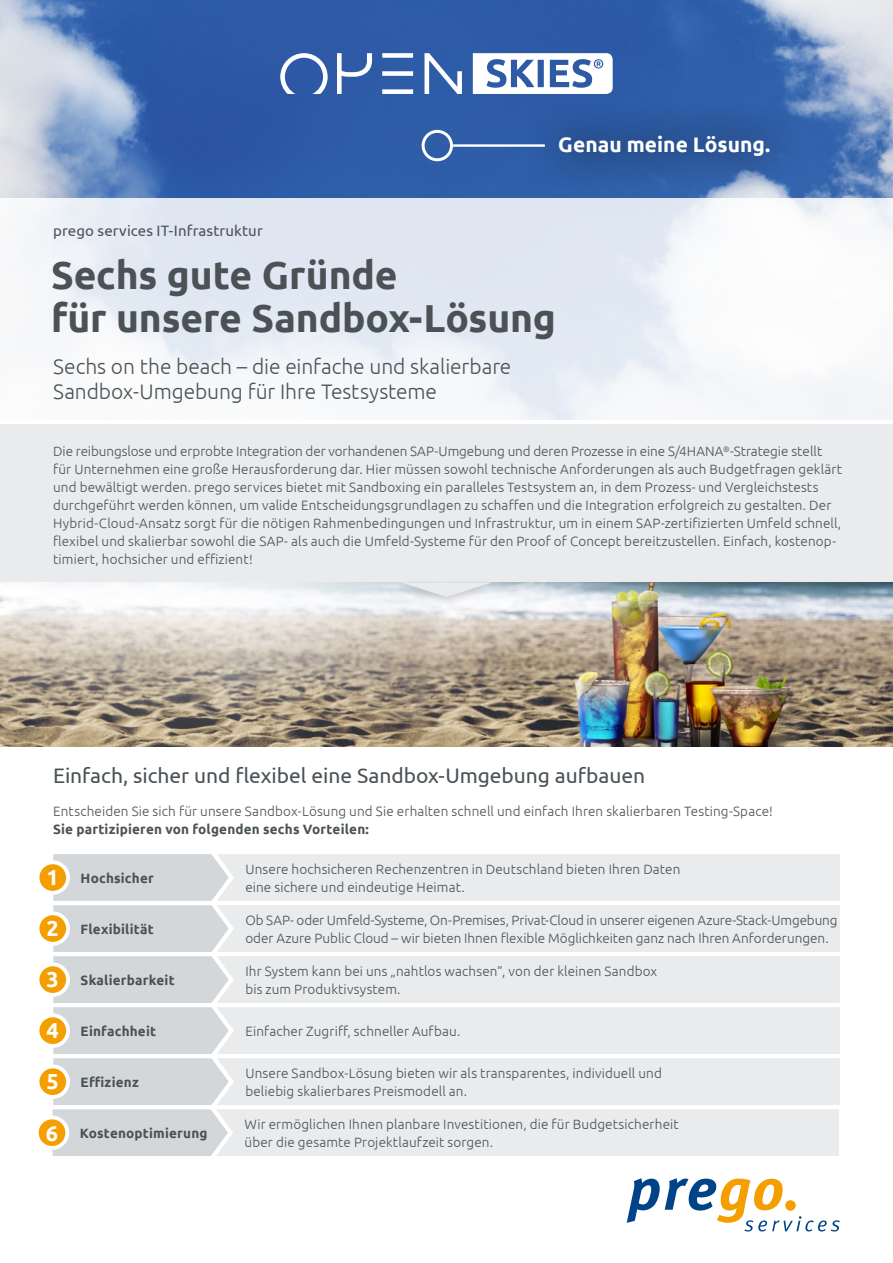
<style>
.page{position:relative;width:893px;height:1263px;background:#fff}
.page>*{position:absolute;margin:0;border:0;box-sizing:border-box;transform-origin:0 0}
.t1{font:700 39px/43.5px "Ubuntu";letter-spacing:-.005em;color:#4b5256}
.t2{font:700 21.75px "Ubuntu";color:#fff}
.t3{font:300 21px/25.2px "Ubuntu";letter-spacing:-.005em;color:#4b5256}
.t4{font:21px "Ubuntu";letter-spacing:-.005em;color:#4b5256}
.t5{font:700 21px "Ubuntu";color:#fff}
.t6{font:15px "Ubuntu";letter-spacing:.005em;color:#4b5256}
.t7{font:300 13.5px/18px "Ubuntu";letter-spacing:.01em;color:#4b5256}
.t8{font:700 13.5px "Ubuntu";letter-spacing:.015em;color:#4b5256}
.s1{font-size:21.75px;color:#fff}
</style>
<div class="page">
<svg style="left:627px;top:1178px;width:213px;height:53px"></svg>
<img style="left:0;top:0;width:893px;height:198px">
<img style="left:0;top:582px;width:893px;height:164px">
<div style="left:0;top:424px;width:893px;height:158px;background:#e9ebec"></div>
<div style="left:394px;top:578px;width:105px;height:31px;background:#000;opacity:.17"></div>
<svg style="left:400px;top:582px;width:93px;height:15px"></svg>
<svg style="left:524px;top:103px;width:277px;height:88px;fill:#2c5aa2"></svg>
<svg style="left:422px;top:130px;width:31px;height:31px"></svg>
<hr style="left:453px;top:144px;width:92px;height:3px;background:#fff">
<svg style="left:280px;top:53px;width:333px;height:41px"></svg>
<svg style="left:21px;top:198px;width:872px;height:222px"></svg>
<svg style="left:38px;top:862px;width:30px;height:31px"></svg>
<div style="left:36px;top:860px;width:34px;height:35px;border:4px solid #fff;border-radius:50%"></div>
<svg style="left:38px;top:913px;width:30px;height:31px"></svg>
<div style="left:36px;top:911px;width:34px;height:35px;border:4px solid #fff;border-radius:50%"></div>
<svg style="left:38px;top:964px;width:30px;height:31px"></svg>
<div style="left:36px;top:962px;width:34px;height:35px;border:4px solid #fff;border-radius:50%"></div>
<svg style="left:38px;top:1015px;width:30px;height:31px"></svg>
<div style="left:36px;top:1013px;width:34px;height:35px;border:4px solid #fff;border-radius:50%"></div>
<svg style="left:38px;top:1066px;width:30px;height:31px"></svg>
<div style="left:36px;top:1064px;width:34px;height:35px;border:4px solid #fff;border-radius:50%"></div>
<svg style="left:46px;top:854px;width:794px;height:302px"></svg>
<div style="left:37px;top:1117px;width:30px;height:31px;background:#f49e00;border-radius:50%"></div>
<div style="left:35px;top:1115px;width:34px;height:35px;border:4px solid #fff;border-radius:50%"></div>
<p class="t6" style="left:53px;top:222px;width:211px">prego services IT-Infrastruktur</p>
<h3 class="t5" style="left:558px;top:132px;width:214px">Genau meine Lösung.</h3>
<h1 class="t1" style="left:51px;top:253px;width:507px">Sechs gute Gründe<br>für unsere Sandbox-Lösung</h1>
<h3 class="t3" style="left:53px;top:353px;width:460px">Sechs on the beach – die einfache und skalierbare<br>Sandbox-Umgebung für Ihre Testsysteme</h3>
<p class="t7" style="left:53px;top:442px;width:790px">Die reibungslose und erprobte Integration der vorhandenen SAP-Umgebung und deren Prozesse in eine S/4HANA<sup>®</sup>-Strategie stellt für Unternehmen eine große Herausforderung dar. Hier müssen sowohl technische Anforderungen als auch Budgetfragen geklärt und bewältigt werden. prego services bietet mit Sandboxing ein paralleles Testsystem an, in dem Prozess- und Vergleichstests durchgeführt werden können, um valide Entscheidungsgrundlagen zu schaffen und die Integration erfolgreich zu gestalten. Der Hybrid-Cloud-Ansatz sorgt für die nötigen Rahmenbedingungen und Infrastruktur, um in einem SAP-zertifizierten Umfeld schnell, flexibel und skalierbar sowohl die SAP- als auch die Umfeld-Systeme für den Proof of Concept bereitzustellen. Einfach, kostenop&shy;timiert, hochsicher und effizient!</p>
<h3 class="t4" style="left:53px;top:763px;width:594px">Einfach, sicher und flexibel eine Sandbox-Umgebung aufbauen</h3>
<p class="t7" style="left:53px;top:802px;width:721px">Entscheiden Sie sich für unsere Sandbox-Lösung und Sie erhalten schnell und einfach Ihren skalierbaren Testing-Space!</p>
<p class="t8" style="left:53px;top:821px;width:317px">Sie partizipieren von folgenden sechs Vorteilen:</p>
<p class="t8" style="left:81px;top:870px;width:75px">Hochsicher</p>
<p class="t7" style="left:245px;top:860px;width:436px">Unsere hochsicheren Rechenzentren in Deutschland bieten Ihren Daten eine sichere und eindeutige Heimat.</p>
<h2 class="t2" style="left:46px;top:864px;width:14px">1</h2>
<h2 class="t2" style="left:46px;top:915px;width:14px">2</h2>
<p class="t8" style="left:81px;top:921px;width:75px">Flexibilität</p>
<p class="t7" style="left:245px;top:911px;width:594px">Ob SAP- oder Umfeld-Systeme, On-Premises, Privat-Cloud in unserer eigenen Azure-Stack-Umgebung oder Azure Public Cloud – wir bieten Ihnen flexible Möglichkeiten ganz nach Ihren Anforderungen.</p>
<p class="t8" style="left:81px;top:972px;width:96px">Skalierbarkeit</p>
<p class="t7" style="left:245px;top:962px;width:413px">Ihr System kann bei uns „nahtlos wachsen“, von der kleinen Sandbox bis zum Produktivsystem.</p>
<h2 class="t2" style="left:46px;top:966px;width:14px">3</h2>
<p class="t8" style="left:46px;top:1023px;width:111px"><span class="s1">4</span> Einfachheit</p>
<p class="t7" style="left:245px;top:1022px;width:216px">Einfacher Zugriff, schneller Aufbau.</p>
<p class="t8" style="left:81px;top:1074px;width:60px">Effizienz</p>
<p class="t7" style="left:245px;top:1064px;width:418px">Unsere Sandbox-Lösung bieten wir als transparentes, individuell und beliebig skalierbares Preismodell an.</p>
<h2 class="t2" style="left:46px;top:1068px;width:14px">5</h2>
<h2 class="t2" style="left:46px;top:1119px;width:14px">6</h2>
<p class="t8" style="left:80px;top:1125px;width:129px">Kostenoptimierung</p>
<p class="t7" style="left:245px;top:1115px;width:435px">Wir ermöglichen Ihnen planbare Investitionen, die für Budgetsicherheit über die gesamte Projektlaufzeit sorgen.</p>
</div>
